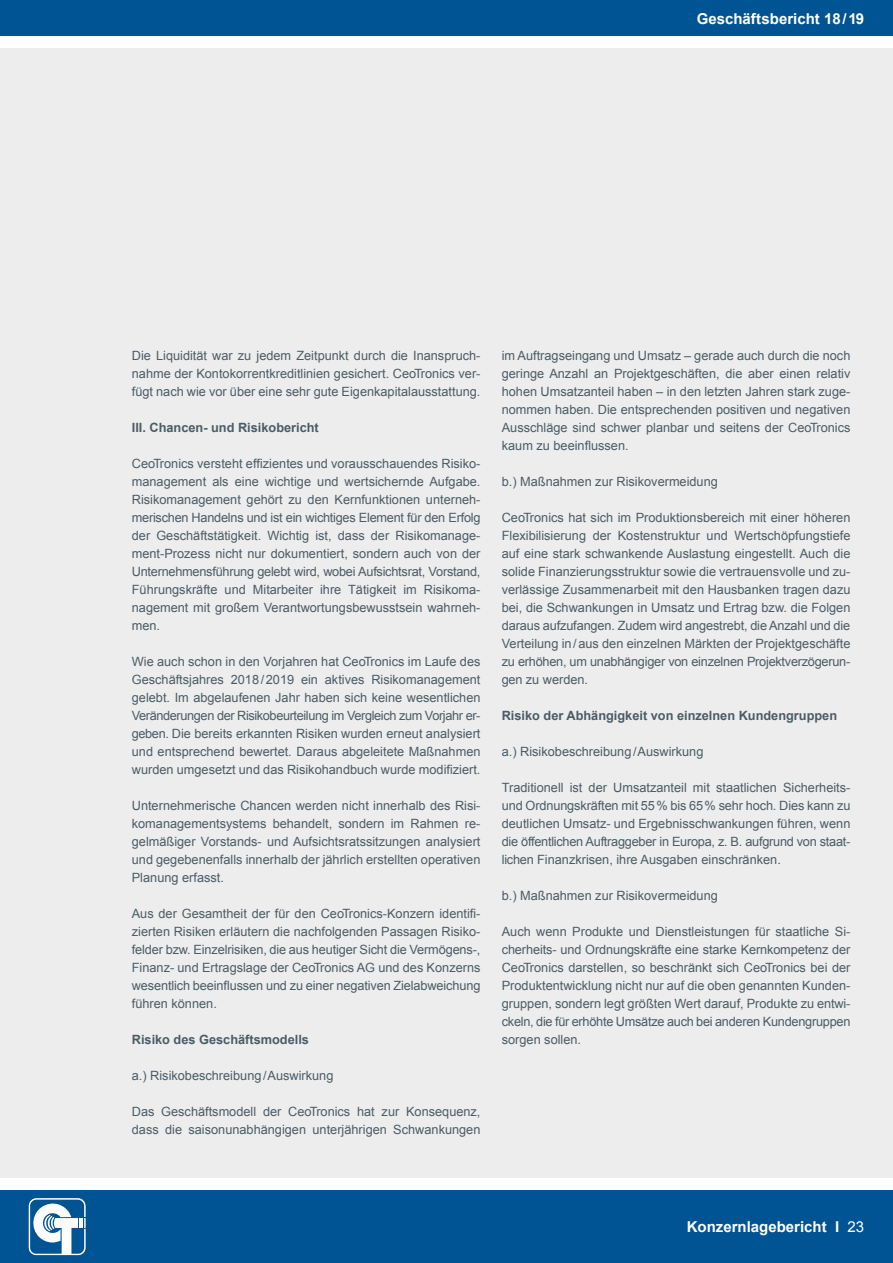
<style>
.page{position:relative;width:893px;height:1263px;background:#fff}
.page>*{position:absolute;margin:0;border:0;box-sizing:border-box;transform-origin:0 0}
.t1{font:700 15px "Arial";color:#fff}
.t2{font:12.75px/18px "Arial";color:#4b5c66;text-align:justify}
.t3{font:700 12.75px "Arial";color:#4b5c66}
.s1{font-weight:400}
</style>
<div class="page">
<div style="left:0;top:49px;width:893px;height:1129px;background:#ededed"></div>
<div style="left:0;top:0;width:893px;height:36px;background:#005493"></div>
<div style="left:0;top:1191px;width:893px;height:72px;background:#005493"></div>
<svg style="left:29px;top:1198px;width:57px;height:57px"></svg>
<p class="t1" style="left:697px;top:8px;width:169px">Geschäftsbericht 18/19</p>
<p class="t2" style="left:132px;top:347px;width:350px">Die Liquidität war zu jedem Zeitpunkt durch die Inanspruch&shy;nahme der Kontokorrentkreditlinien gesichert. CeoTronics ver&shy;fügt nach wie vor über eine sehr gute Eigenkapitalausstattung.</p>
<p class="t3" style="left:132px;top:419px;width:189px">III. Chancen- und Risikobericht</p>
<p class="t2" style="left:132px;top:455px;width:350px">CeoTronics versteht effizientes und vorausschauendes Risiko&shy;management als eine wichtige und wertsichernde Aufgabe.<br>Risikomanagement gehört zu den Kernfunktionen unterneh&shy;merischen Handelns und ist ein wichtiges Element für den Erfolg der Geschäftstätigkeit. Wichtig ist, dass der Risikomanage&shy;ment-Prozess nicht nur dokumentiert, sondern auch von der Unternehmensführung gelebt wird, wobei Aufsichtsrat, Vorstand, Führungskräfte und Mitarbeiter ihre Tätigkeit im Risikoma&shy;nagement mit großem Verantwortungsbewusstsein wahrneh&shy;men.</p>
<p class="t2" style="left:132px;top:653px;width:350px">Wie auch schon in den Vorjahren hat CeoTronics im Laufe des Geschäftsjahres 2018/2019 ein aktives Risikomanagement gelebt. Im abgelaufenen Jahr haben sich keine wesentlichen Veränderungen der Risikobeurteilung im Vergleich zum Vorjahr er&shy;geben. Die bereits erkannten Risiken wurden erneut analysiert und entsprechend bewertet. Daraus abgeleitete Maßnahmen wurden umgesetzt und das Risikohandbuch wurde modifiziert.</p>
<p class="t2" style="left:132px;top:797px;width:350px">Unternehmerische Chancen werden nicht innerhalb des Risi&shy;komanagementsystems behandelt, sondern im Rahmen re&shy;gelmäßiger Vorstands- und Aufsichtsratssitzungen analysiert und gegebenenfalls innerhalb der jährlich erstellten operativen Planung erfasst.</p>
<p class="t2" style="left:132px;top:905px;width:350px">Aus der Gesamtheit der für den CeoTronics-Konzern identifi&shy;zierten Risiken erläutern die nachfolgenden Passagen Risiko&shy;felder bzw. Einzelrisiken, die aus heutiger Sicht die Vermögens-, Finanz- und Ertragslage der CeoTronics AG und des Konzerns wesentlich beeinflussen und zu einer negativen Zielabweichung führen können.</p>
<p class="t3" style="left:132px;top:1031px;width:179px">Risiko des Geschäftsmodells</p>
<p class="t2" style="left:132px;top:1067px;width:203px">a.) Risikobeschreibung/Auswirkung</p>
<p class="t2" style="left:132px;top:1103px;width:350px">Das Geschäftsmodell der CeoTronics hat zur Konsequenz, dass die saisonunabhängigen unterjährigen Schwankungen</p>
<p class="t2" style="left:502px;top:347px;width:350px">im Auftragseingang und Umsatz – gerade auch durch die noch geringe Anzahl an Projektgeschäften, die aber einen relativ hohen Umsatzanteil haben – in den letzten Jahren stark zuge&shy;nommen haben. Die entsprechenden positiven und negativen Ausschläge sind schwer planbar und seitens der CeoTronics kaum zu beeinflussen.</p>
<p class="t2" style="left:502px;top:473px;width:218px">b.) Maßnahmen zur Risikovermeidung</p>
<p class="t2" style="left:502px;top:509px;width:350px">CeoTronics hat sich im Produktionsbereich mit einer höheren Flexibilisierung der Kostenstruktur und Wertschöpfungstiefe auf eine stark schwankende Auslastung eingestellt. Auch die solide Finanzierungsstruktur sowie die vertrauensvolle und zu&shy;verlässige Zusammenarbeit mit den Hausbanken tragen dazu bei, die Schwankungen in Umsatz und Ertrag bzw. die Folgen daraus aufzufangen. Zudem wird angestrebt, die Anzahl und die Verteilung in/aus den einzelnen Märkten der Projektgeschäfte zu erhöhen, um unabhängiger von einzelnen Projektverzögerun&shy;gen zu werden.</p>
<p class="t3" style="left:502px;top:707px;width:337px">Risiko der Abhängigkeit von einzelnen Kundengruppen</p>
<p class="t2" style="left:502px;top:743px;width:203px">a.) Risikobeschreibung/Auswirkung</p>
<p class="t2" style="left:502px;top:779px;width:350px">Traditionell ist der Umsatzanteil mit staatlichen Sicherheits&shy;und Ordnungskräften mit 55% bis 65% sehr hoch. Dies kann zu deutlichen Umsatz- und Ergebnisschwankungen führen, wenn die öffentlichen Auftraggeber in Europa, z. B. aufgrund von staat&shy;lichen Finanzkrisen, ihre Ausgaben einschränken.</p>
<p class="t2" style="left:502px;top:887px;width:218px">b.) Maßnahmen zur Risikovermeidung</p>
<p class="t2" style="left:502px;top:923px;width:350px">Auch wenn Produkte und Dienstleistungen für staatliche Si&shy;cherheits- und Ordnungskräfte eine starke Kernkompetenz der CeoTronics darstellen, so beschränkt sich CeoTronics bei der Produktentwicklung nicht nur auf die oben genannten Kunden&shy;gruppen, sondern legt größten Wert darauf, Produkte zu entwi&shy;ckeln, die für erhöhte Umsätze auch bei anderen Kundengruppen sorgen sollen.</p>
<p class="t1" style="left:687px;top:1217px;width:179px">Konzernlagebericht I <span class="s1">23</span></p>
</div>
